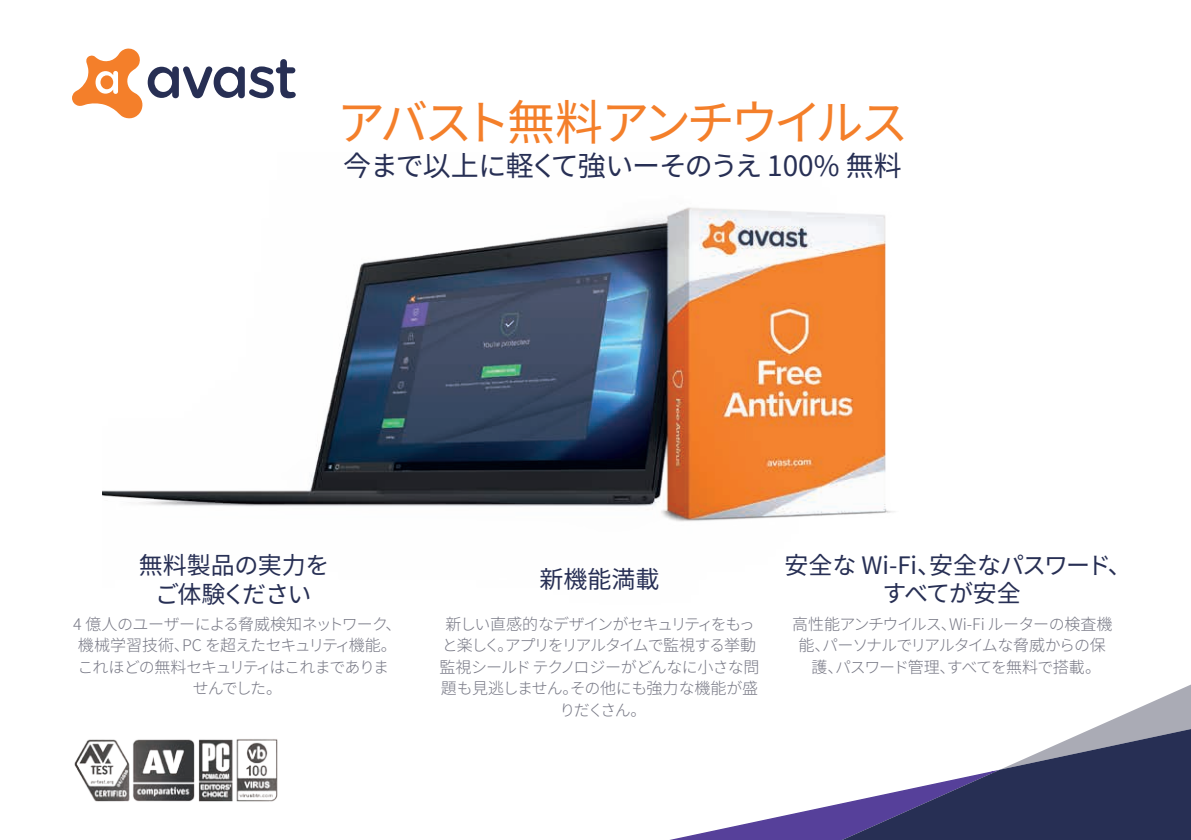
<style>
.page{position:relative;width:1191px;height:840px;background:#fff}
.page>*{position:absolute;margin:0;border:0;box-sizing:border-box;transform-origin:0 0}
.t1{font:48px "Noto Sans CJ Kjp";letter-spacing:-.09em;color:#f47f2a}
.t2{font:28px "Noto Sans CJ Kjp";letter-spacing:-.04em;color:#272f54}
.t3{font:24px/28.8px "Noto Sans CJ Kjp";letter-spacing:-.03em;color:#272f54;text-align:center}
.t4{font:24px/28.8px "Noto Sans CJ Kjp";letter-spacing:-.01em;color:#272f54;text-align:center}
.t5{font:300 16px/21.4px "Noto Sans CJ Kjp";letter-spacing:-.065em;color:#767784;text-align:center}
</style>
<div class="page">
<img style="left:102px;top:207px;width:793px;height:315px">
<svg style="left:674px;top:684px;width:517px;height:155px"></svg>
<svg style="left:72px;top:48px;width:224px;height:71px"></svg>
<img style="left:74px;top:739px;width:204px;height:63px">
<h1 class="t1" style="left:337px;top:95px;width:573px">アバスト無料アンチウイルス</h1>
<h2 class="t2" style="left:343px;top:150px;width:560px">今まで以上に軽くて強いーそのうえ 100% 無料</h2>
<h3 class="t4" style="left:139px;top:551px;width:192px">無料製品の実力をご体験ください</h3>
<h3 class="t4" style="left:539px;top:565px;width:121px">新機能満載</h3>
<h3 class="t3" style="left:784px;top:550px;width:349px">安全な Wi-Fi、安全なパスワード、すべてが安全</h3>
<p class="t5" style="left:73px;top:613px;width:329px">4 億人のユーザーによる脅威検知ネットワーク、機械学習技術、PC を超えたセキュリティ機能。これほどの無料セキュリティはこれまでありませんでした。</p>
<p class="t5" style="left:439px;top:613px;width:321px">新しい直感的なデザインがセキュリティをもっと楽しく。アプリをリアルタイムで監視する挙動監視シールド テクノロジーがどんなに小さな問題も見逃しません。その他にも強力な機能が盛りだくさん。</p>
<p class="t5" style="left:792px;top:613px;width:322px">高性能アンチウイルス、Wi-Fi ルーターの検査機能、パーソナルでリアルタイムな脅威からの保護、パスワード管理、すべてを無料で搭載。</p>
</div>
